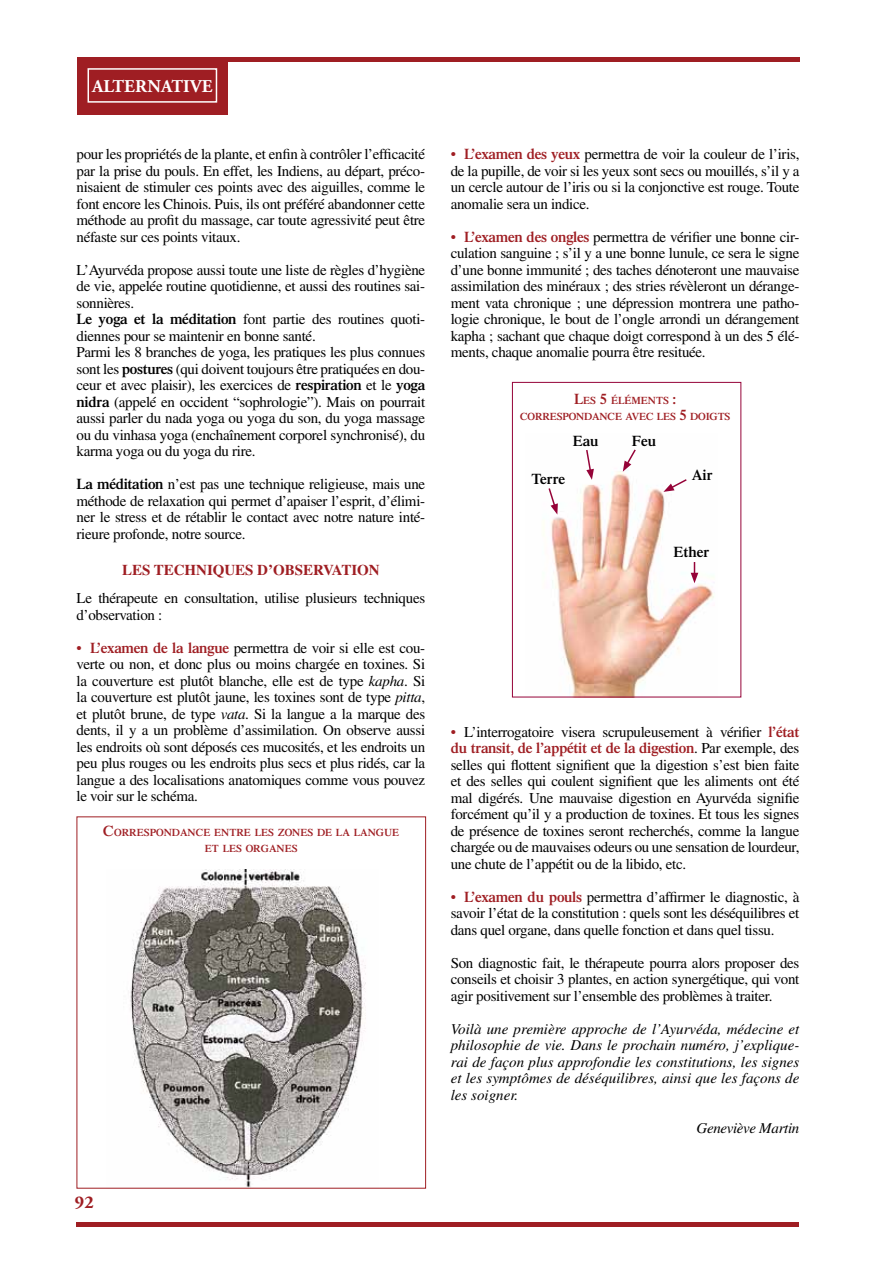
<style>
.page{position:relative;width:893px;height:1263px;background:#fff}
.page>*{position:absolute;margin:0;border:0;box-sizing:border-box;transform-origin:0 0}
.t1{font:700 18px "Adobe Garamond Pro";letter-spacing:.015em;color:#fff}
.t2{font:700 18px "Adobe Garamond Pro";color:#9f1e23}
.t3{font:15px/16.5px "Times LT Std";letter-spacing:-.02em;color:#000;text-align:justify}
.t4{font:italic 15px/16.5px "Times LT Std";color:#000;text-align:justify}
.t5{font:700 15px "Times LT Std";color:#9f1e23}
.t6{font:600 15px "Times LT Std";color:#000}
.t7{font:italic 15px "Times LT Std";letter-spacing:-.02em;color:#000}
.t8{font:600 10.5px/16px "Times LT Std";color:#9f1e23;text-align:center}
.s1{font-weight:600}
.s2{color:#9f1e23}
.s3{font-weight:600;color:#9f1e23}
.s4{font-style:italic}
.s5{font-size:15px}
</style>
<div class="page">
<div style="left:77px;top:59px;width:151px;height:55px;background:#9f1e23"></div>
<div style="left:88px;top:68px;width:129px;height:35px;border:2px solid #fff"></div>
<hr style="left:77px;top:57px;width:723px;height:4px;background:#9f1e23">
<div style="left:77px;top:1222px;width:722px;height:5px;background:#9f1e23"></div>
<img style="left:130px;top:869px;width:236px;height:317px">
<img style="left:551px;top:471px;width:163px;height:224px">
<div style="left:512px;top:382px;width:229px;height:315px;border:1px solid #950338"></div>
<svg style="left:663px;top:478px;width:25px;height:14px"></svg>
<svg style="left:548px;top:487px;width:10px;height:27px"></svg>
<svg style="left:585px;top:450px;width:9px;height:30px"></svg>
<svg style="left:623px;top:449px;width:14px;height:23px"></svg>
<svg style="left:691px;top:562px;width:7px;height:21px"></svg>
<p class="t1" style="left:92px;top:76px;width:122px">ALTERNATIVE</p>
<p class="t3" style="left:77px;top:146px;width:350px">pour les propriétés de la plante, et enfin à contrôler l’efficacité par la prise du pouls. En effet, les Indiens, au départ, préco&shy;nisaient de stimuler ces points avec des aiguilles, comme le font encore les Chinois. Puis, ils ont préféré abandonner cette méthode au profit du massage, car toute agressivité peut être néfaste sur ces points vitaux.</p>
<p class="t3" style="left:77px;top:261px;width:350px;text-align:left">L’Ayurvéda propose aussi toute une liste de règles d’hygiène de vie, appelée routine quotidienne, et aussi des routines sai&shy;sonnières.<br><span class="s1">Le yoga et la méditation</span> font partie des routines quoti&shy;diennes pour se maintenir en bonne santé.<br>Parmi les 8 branches de yoga, les pratiques les plus connues sont les <span class="s1">postures</span> (qui doivent toujours être pratiquées en dou&shy;ceur et avec plaisir), les exercices de <span class="s1">respiration</span> et le <span class="s1">yoga nidra</span> (appelé en occident “sophrologie”). Mais on pourrait aussi parler du nada yoga ou yoga du son, du yoga massage ou du vinhasa yoga (enchaînement corporel synchronisé), du karma yoga ou du yoga du rire.</p>
<p class="t3" style="left:77px;top:476px;width:350px"><span class="s1">La méditation</span> n’est pas une technique religieuse, mais une méthode de relaxation qui permet d’apaiser l’esprit, d’élimi&shy;ner le stress et de rétablir le contact avec notre nature inté&shy;rieure profonde, notre source.</p>
<p class="t5" style="left:122px;top:561px;width:73px">LES TECHNI</p>
<p class="t5" style="left:213px;top:561px;width:168px">QUES D’OBSERVATION</p>
<p class="t3" style="left:77px;top:590px;width:350px">Le thérapeute en consultation, utilise plusieurs techniques d’observation :</p>
<p class="t3" style="left:77px;top:639px;width:350px"><span class="s2">•</span> <span class="s3">L’examen de la langue</span> permettra de voir si elle est cou&shy;verte ou non, et donc plus ou moins chargée en toxines. Si la couverture est plutôt blanche, elle est de type <span class="s4">kapha</span>. Si la couverture est plutôt jaune, les toxines sont de type <span class="s4">pitta</span>, et plutôt brune, de type <span class="s4">vata</span>. Si la langue a la marque des dents, il y a un problème d’assimilation. On observe aussi les endroits où sont déposés ces mucosités, et les endroits un peu plus rouges ou les endroits plus secs et plus ridés, car la langue a des localisations anatomiques comme vous pouvez le voir sur le schéma.</p>
<p class="t8" style="left:103px;top:824px;width:297px"><span class="s5">C</span>ORRESPONDANCE ENTRE LES ZONES DE LA LANGUE<br>ET LES ORGANES</p>
<p class="t3" style="left:451px;top:146px;width:350px"><span class="s2">•</span> <span class="s3">L’examen des yeux</span> permettra de voir la couleur de l’iris, de la pupille, de voir si les yeux sont secs ou mouillés, s’il y a un cercle autour de l’iris ou si la conjonctive est rouge. Toute anomalie sera un indice.</p>
<p class="t3" style="left:451px;top:228px;width:350px"><span class="s2">•</span> <span class="s3">L’examen des ongles</span> permettra de vérifier une bonne cir&shy;culation sanguine ; s’il y a une bonne lunule, ce sera le signe d’une bonne immunité ; des taches dénoteront une mauvaise assimilation des minéraux ; des stries révèleront un dérange&shy;ment vata chronique ; une dépression montrera une patho&shy;logie chronique, le bout de l’ongle arrondi un dérangement kapha ; sachant que chaque doigt correspond à un des 5 élé&shy;ments, chaque anomalie pourra être resituée.</p>
<p class="t8" style="left:520px;top:392px;width:212px"><span class="s5">L</span>ES <span class="s5">5</span> ÉLÉMENTS <span class="s5">:<br></span>CORRESPONDANCE AVEC LES <span class="s5">5</span> DOIGTS</p>
<p class="t6" style="left:573px;top:432px;width:27px">Eau</p>
<p class="t6" style="left:632px;top:432px;width:26px">Feu</p>
<p class="t6" style="left:531px;top:469px;width:35px">Terre</p>
<p class="t6" style="left:692px;top:466px;width:22px">Air</p>
<p class="t6" style="left:674px;top:542px;width:37px">Ether</p>
<p class="t3" style="left:451px;top:723px;width:350px"><span class="s2">•</span> L’interrogatoire visera scrupuleusement à vérifier <span class="s3">l’état du transit, de l’appétit et de la digestion</span>. Par exemple, des selles qui flottent signifient que la digestion s’est bien faite et des selles qui coulent signifient que les aliments ont été mal digérés. Une mauvaise digestion en Ayurvéda signifie forcément qu’il y a production de toxines. Et tous les signes de présence de toxines seront recherchés, comme la langue chargée ou de mauvaises odeurs ou une sensation de lourdeur, une chute de l’appétit ou de la libido, etc.</p>
<p class="t3" style="left:451px;top:888px;width:350px"><span class="s2">•</span> <span class="s3">L’examen du pouls</span> permettra d’affirmer le diagnostic, à savoir l’état de la constitution : quels sont les déséquilibres et dans quel organe, dans quelle fonction et dans quel tissu.</p>
<p class="t3" style="left:451px;top:954px;width:350px">Son diagnostic fait, le thérapeute pourra alors proposer des conseils et choisir 3 plantes, en action synergétique, qui vont agir positivement sur l’ensemble des problèmes à traiter.</p>
<p class="t4" style="left:451px;top:1020px;width:350px">Voilà une première approche de l’Ayurvéda, médecine et philosophie de vie. Dans le prochain numéro, j’explique&shy;rai de façon plus approfondie les constitutions, les signes et les symptômes de déséquilibres, ainsi que les façons de les soigner.</p>
<p class="t7" style="left:696px;top:1119px;width:104px">Geneviève Martin</p>
<p class="t2" style="left:75px;top:1192px;width:20px">92</p>
</div>
